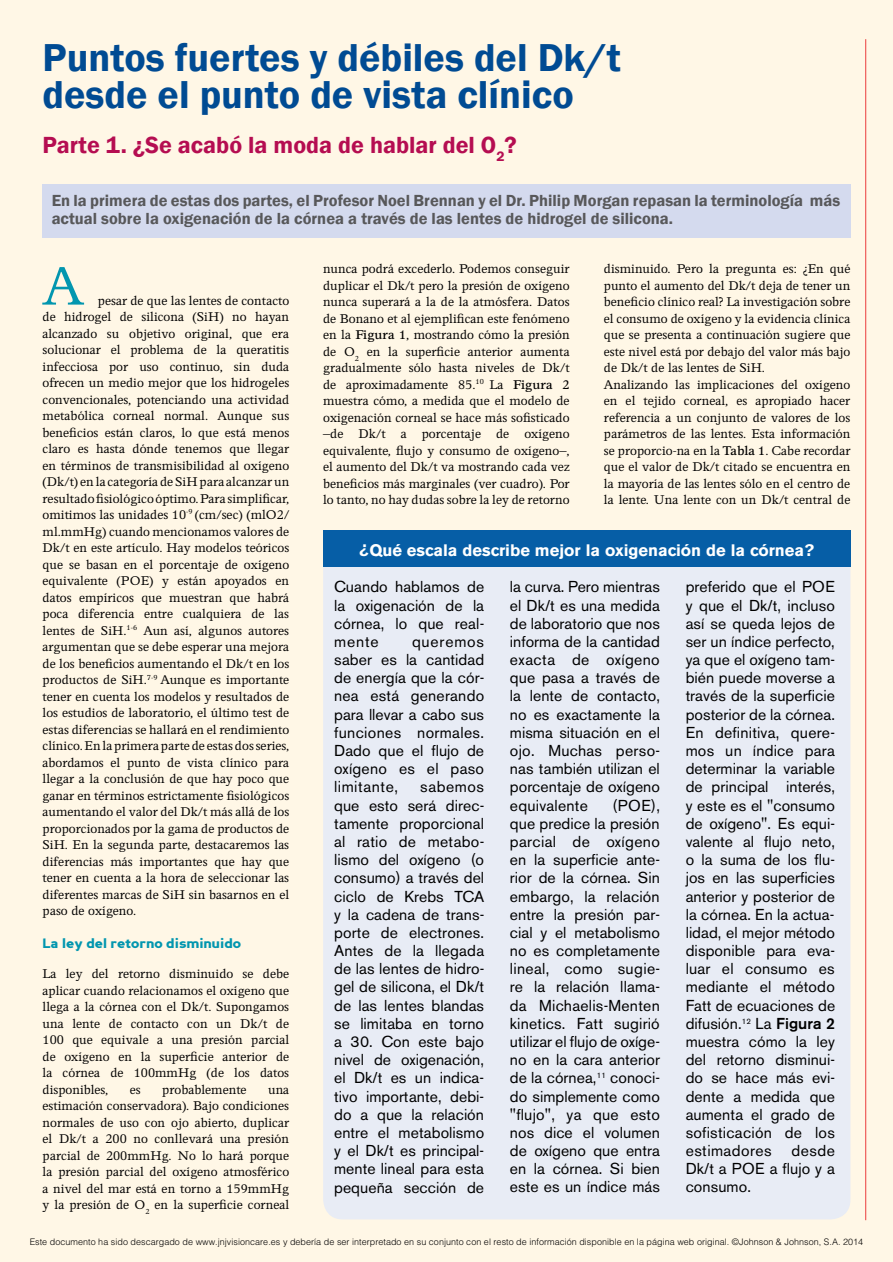
<style>
.page{position:relative;width:893px;height:1262px;background:#fff}
.page>*{position:absolute;margin:0;border:0;box-sizing:border-box;transform-origin:0 0}
.t1{font:61.05px "Perrywood MT Std";color:#0296af}
.t2{font:600 40.05px/37.5px "Franklin Gothic";color:#004b93}
.t3{font:600 24px "Franklin Gothic";color:#b50d51}
.t4{font:600 16.5px/18px "Franklin Gothic";color:#58585a}
.t5{font:700 16.5px "Akzidenz Grotesk BE";color:#fff}
.t6{font:15.75px/18.1px "Akzidenz Grotesk BE";letter-spacing:.005em;color:#000;text-align:justify}
.t7{font:14.25px/16.5px "Perrywood MT Std";color:#000;text-align:justify}
.t8{font:900 13.5px "Perspective Sans";color:#0296af}
.t9{font:300 9px "Helvetica";letter-spacing:.005em;color:#000}
.s1{font-weight:600}
.s2{font-weight:500}
</style>
<div class="page">
<div style="left:0;top:0;width:892px;height:1262px;background:#fff7e6"></div>
<div style="left:42px;top:184px;width:808px;height:54px;background:#d4daee"></div>
<hr style="left:865px;top:39px;width:1px;height:1181px;background:#eb3d3e">
<div style="left:323px;top:548px;width:527px;height:671px;background:#e8ecf5;border-radius:20px"></div>
<div style="left:323px;top:530px;width:527px;height:36px;background:#065ea6"></div>
<h2 class="t2" style="left:43px;top:39px;width:580px">Puntos fuertes y débiles del Dk/t desde el punto de vista clínico</h2>
<h3 class="t3" style="left:43px;top:131px;width:475px">Parte 1. ¿Se acabó la moda de hablar del O<sub>2</sub>?</h3>
<p class="t4" style="left:52px;top:192px;width:790px">En la primera de estas dos partes, el Profesor Noel Brennan y el Dr. Philip Morgan repasan la terminología más actual sobre la oxigenación de la córnea a través de las lentes de hidrogel de silicona.</p>
<h1 class="t1" style="left:43px;top:254px;width:43px">A</h1>
<p class="t7" style="left:43px;top:292px;width:248px;text-indent:55px">pesar de que las lentes de contacto de hidrogel de silicona (SiH) no hayan alcanzado su objetivo original, que era solucionar el problema de la queratitis infecciosa por uso continuo, sin duda ofrecen un medio mejor que los hidrogeles convencionales, potenciando una actividad metabólica corneal normal. Aunque sus beneficios están claros, lo que está menos claro es hasta dónde tenemos que llegar en términos de transmisibilidad al oxígeno (Dk/t) en la categoría de SiHpara alcanzar un resultadofisiológicoóptimo.Parasimplificar, omitimos las unidades 10<sup>-9</sup> (cm/sec) (mlO2/ ml.mmHg) cuando mencionamos valores de Dk/t en este artículo. Hay modelos teóricos que se basan en el porcentaje de oxígeno equivalente (POE) y están apoyados en datos empíricos que muestran que habrá poca diferencia entre cualquiera de las lentes de SiH.<sup>1-6</sup> Aun así, algunos autores argumentan que se debe esperar una mejora de los beneficios aumentando el Dk/t en los productos de SiH.<sup>7-9</sup> Aunque es importante tener en cuenta los modelos y resultados de los estudios de laboratorio, el último test de estas diferencias se hallará en el rendimiento clínico.Enlaprimerapartede estasdosseries, abordamos el punto de vista clínico para llegar a la conclusión de que hay poco que ganar en términos estrictamente fisiológicos aumentando el valor del Dk/t más allá de los proporcionados por la gama de productos de SiH. En la segunda parte, destacaremos las diferencias más importantes que hay que tener en cuenta a la hora de seleccionar las diferentes marcas de SiH sin basarnos en el paso de oxígeno.</p>
<p class="t8" style="left:43px;top:935px;width:200px">La ley del retorno disminuido</p>
<p class="t7" style="left:43px;top:965px;width:248px">La ley del retorno disminuido se debe aplicar cuando relacionamos el oxígeno que llega a la córnea con el Dk/t. Supongamos una lente de contacto con un Dk/t de 100 que equivale a una presión parcial de oxígeno en la superficie anterior de la córnea de 100mmHg (de los datos disponibles,</p>
<p class="t7" style="left:130px;top:1081px;width:12px">es</p>
<p class="t7" style="left:162px;top:1081px;width:86px">probablemente</p>
<p class="t7" style="left:43px;top:1081px;width:248px;text-indent:225px">una estimación conservadora). Bajo condiciones normales de uso con ojo abierto, duplicar el Dk/t a 200 no conllevará una presión parcial de 200mmHg. No lo hará porque la presión parcial del oxígeno atmosférico a nivel del mar está en torno a 159mmHg y la presión de O<sub>2</sub> en la superficie corneal</p>
<p class="t7" style="left:323px;top:260px;width:248px">nunca podrá excederlo. Podemos conseguir duplicar el Dk/t pero la presión de oxígeno nunca superará a la de la atmósfera. Datos de Bonano et al ejemplifican este fenómeno en la <span class="s1">Figura 1</span>, mostrando cómo la presión de O<sub>2</sub> en la superficie anterior aumenta gradualmente sólo hasta niveles de Dk/t de aproximadamente 85.<sup>10</sup> La <span class="s1">Figura 2 </span>muestra cómo, a medida que el modelo de oxigenación corneal se hace más sofisticado –de Dk/t a porcentaje de oxígeno equivalente, flujo y consumo de oxígeno–, el aumento del Dk/t va mostrando cada vez beneficios más marginales (ver cuadro). Por lo tanto, no hay dudas sobre la ley de retorno</p>
<p class="t7" style="left:604px;top:260px;width:248px;text-align:left">disminuido. Pero la pregunta es: ¿En qué punto el aumento del Dk/t deja de tener un beneficio clínico real? La investigación sobre el consumo de oxígeno y la evidencia clínica que se presenta a continuación sugiere que este nivel está por debajo del valor más bajo de Dk/t de las lentes de SiH.<br>Analizando las implicaciones del oxígeno en el tejido corneal, es apropiado hacer referencia a un conjunto de valores de los parámetros de las lentes. Esta información se proporcio-na en la <span class="s1">Tabla 1</span>. Cabe recordar que el valor de Dk/t citado se encuentra en la mayoría de las lentes sólo en el centro de la lente. Una lente con un Dk/t central de</p>
<p class="t5" style="left:359px;top:540px;width:456px">¿Qué escala describe mejor la oxigenación de la córnea?</p>
<p class="t6" style="left:334px;top:578px;width:152px">Cuando hablamos de la oxigenación de la córnea, lo que real&shy;mente</p>
<p class="t6" style="left:334px;top:632px;width:152px;text-indent:78px">queremos saber es la cantidad de energía que la cór&shy;nea está generando para llevar a cabo sus funciones normales.<br>Dado que el flujo de oxígeno es el paso limitante,</p>
<p class="t6" style="left:334px;top:778px;width:152px;text-indent:86px">sabemos que esto será direc&shy;tamente proporcional al ratio de metabo&shy;lismo del oxígeno (o consumo) a través del ciclo de Krebs TCA y la cadena de trans&shy;porte de electrones.<br>Antes de la llegada de las lentes de hidro&shy;gel de silicona, el Dk/t de las lentes blandas se limitaba en torno a 30. Con este bajo nivel de oxigenación, el Dk/t es un indica&shy;tivo importante, debi&shy;do a que la relación entre el metabolismo y el Dk/t es principal&shy;mente lineal para esta pequeña sección de</p>
<p class="t6" style="left:510px;top:578px;width:152px">la curva. Pero mientras el Dk/t es una medida de laboratorio que nos informa de la cantidad exacta de oxígeno que pasa a través de la lente de contacto, no es exactamente la misma situación en el ojo. Muchas perso&shy;nas también utilizan el porcentaje de oxígeno equivalente</p>
<p class="t6" style="left:510px;top:796px;width:152px;text-indent:103px">(POE), que predice la presión parcial de oxígeno en la superficie ante&shy;rior de la córnea. Sin embargo, la relación entre la presión par&shy;cial y el metabolismo no es completamente lineal, como sugie&shy;re la relación llama&shy;da Michaelis-Menten kinetics. Fatt sugirió utilizar el flujo de oxíge&shy;no en la cara anterior de la córnea,<sup>11</sup> conoci&shy;do simplemente como "flujo", ya que esto nos dice el volumen de oxígeno que entra en la córnea. Si bien este es un índice más</p>
<p class="t6" style="left:685px;top:578px;width:151px">preferido que el POE y que el Dk/t, incluso así se queda lejos de ser un índice perfecto, ya que el oxígeno tam&shy;bién puede moverse a través de la superficie posterior de la córnea.<br>En definitiva, quere&shy;mos un índice para determinar la variable de principal interés, y este es el "consumo de oxígeno". Es equi&shy;valente al flujo neto, o la suma de los flu&shy;jos en las superficies anterior y posterior de la córnea. En la actua&shy;lidad, el mejor método disponible para eva&shy;luar el consumo es mediante el método Fatt de ecuaciones de difusión.<sup>12</sup> La <span class="s2">Figura 2 </span>muestra cómo la ley del retorno disminui&shy;do se hace más evi&shy;dente a medida que aumenta el grado de sofisticación de los estimadores</p>
<p class="t6" style="left:685px;top:1141px;width:151px;text-indent:106px">desde Dk/t a POE a flujo y a consumo.</p>
<p class="t9" style="left:30px;top:1236px;width:835px">Este documento ha sido descargado de www.jnjvisioncare.es y debería de ser interpretado en su conjunto con el resto de información disponible en la página web original. ©Johnson &amp; Johnson, S.A. 2014</p>
</div>
